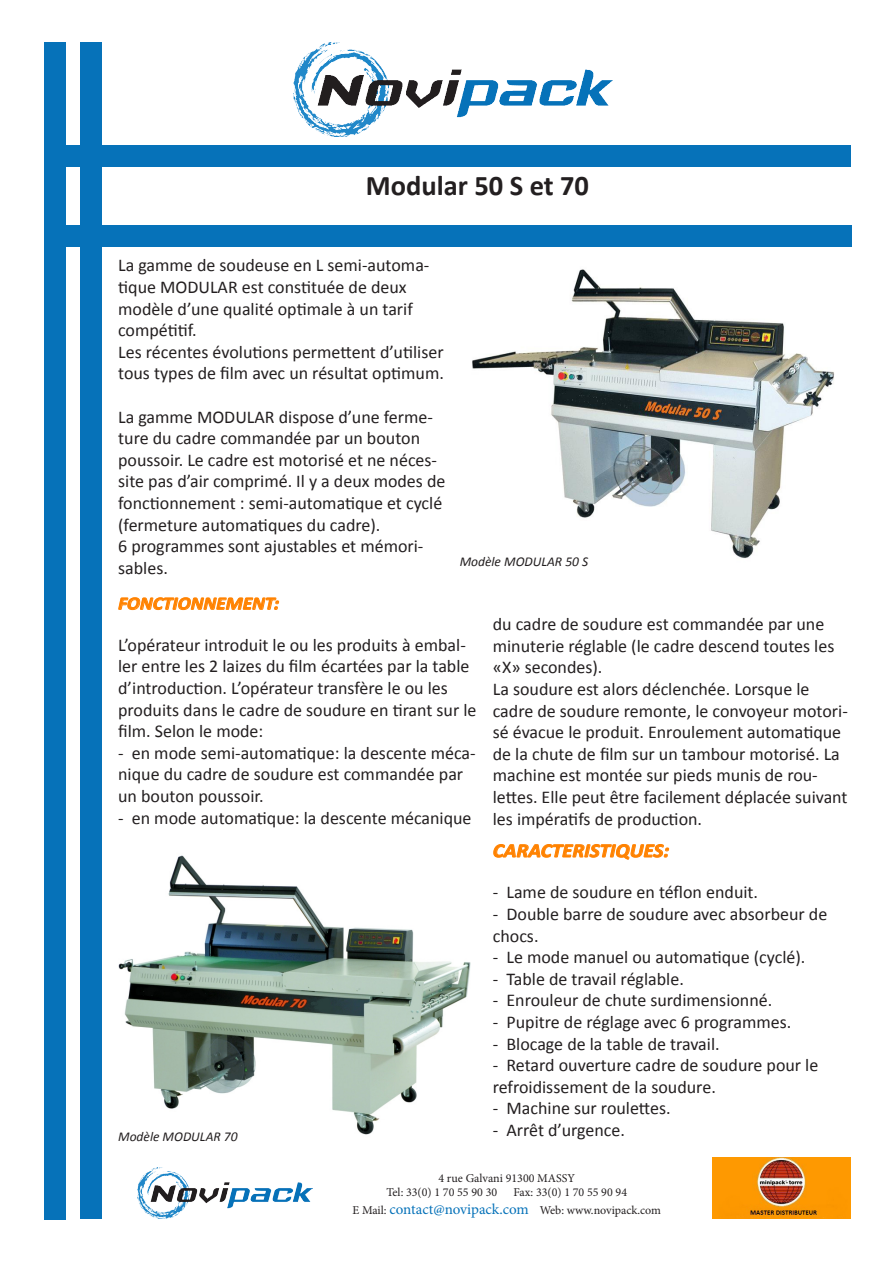
<style>
.page{position:relative;width:893px;height:1263px;background:#fff}
.page>*{position:absolute;margin:0;border:0;box-sizing:border-box;transform-origin:0 0}
.t1{font:700 28.5px "Calibri";color:#231f20}
.t2{font:italic 700 19.5px "Calibri";color:#ff8200;scale:1.08 1}
.t3{font:18px/21.6px "Calibri";color:#231f20}
.t4{font:italic 700 18px "Calibri";color:#ff8200;scale:1.08 1}
.t5{font:italic 13.5px "Calibri";color:#231f20}
.t6{font:12px "Minion Pro";color:#231f20}
.s1{font-size:15px;color:#0672b9}
</style>
<div class="page">
<div style="left:44px;top:43px;width:21px;height:1177px;background:#0672b9"></div>
<div style="left:80px;top:43px;width:22px;height:1176px;background:#0672b9"></div>
<div style="left:44px;top:225px;width:807px;height:22px;background:#0672b9"></div>
<div style="left:44px;top:145px;width:807px;height:22px;background:#0672b9"></div>
<img style="left:294px;top:43px;width:319px;height:93px">
<img style="left:138px;top:1168px;width:174px;height:51px">
<img style="left:712px;top:1158px;width:138px;height:61px">
<img style="left:472px;top:269px;width:362px;height:290px">
<svg style="left:493px;top:844px;width:176px;height:16px"></svg>
<svg style="left:118px;top:597px;width:161px;height:13px"></svg>
<img style="left:118px;top:855px;width:352px;height:280px">
<p class="t1" style="left:366px;top:168px;width:225px">Modular 50 S et 70</p>
<p class="t3" style="left:118px;top:255px;width:313px">La gamme de soudeuse en L semi-automa&shy;tique MODULAR est constituée de deux modèle d’une qualité optimale à un tarif compétitif.</p>
<p class="t3" style="left:118px;top:341px;width:327px">Les récentes évolutions permettent d’utiliser tous types de film avec un résultat optimum.</p>
<p class="t3" style="left:118px;top:406px;width:329px">La gamme MODULAR dispose d’une ferme&shy;ture du cadre commandée par un bouton poussoir. Le cadre est motorisé et ne néces&shy;site pas d’air comprimé. Il y a deux modes de fonctionnement : semi-automatique et cyclé (fermeture automatiques du cadre).</p>
<p class="t3" style="left:118px;top:535px;width:307px">6 programmes sont ajustables et mémori&shy;sables.</p>
<p class="t5" style="left:460px;top:552px;width:130px">Modèle MODULAR 50 S</p>
<p class="t4" style="left:118px;top:592px;width:150px">FONCTIONNEMENT:</p>
<p class="t3" style="left:118px;top:634px;width:360px">L’opérateur introduit le ou les produits à embal&shy;ler entre les 2 laizes du film écartées par la table d’introduction. L’opérateur transfère le ou les produits dans le cadre de soudure en tirant sur le film. Selon le mode:</p>
<p class="t3" style="left:118px;top:742px;width:359px">- en mode semi-automatique: la descente méca&shy;nique du cadre de soudure est commandée par un bouton poussoir.</p>
<p class="t3" style="left:118px;top:807px;width:355px">- en mode automatique: la descente mécanique</p>
<p class="t5" style="left:118px;top:1127px;width:121px">Modèle MODULAR 70</p>
<p class="t3" style="left:493px;top:613px;width:343px">du cadre de soudure est commandée par une minuterie réglable (le cadre descend toutes les «X» secondes).</p>
<p class="t3" style="left:493px;top:678px;width:357px">La soudure est alors déclenchée. Lorsque le cadre de soudure remonte, le convoyeur motori&shy;sé évacue le produit. Enroulement automatique de la chute de film sur un tambour motorisé. La machine est montée sur pieds munis de rou&shy;lettes. Elle peut être facilement déplacée suivant les impératifs de production.</p>
<p class="t2" style="left:493px;top:838px;width:165px">CARACTERISTIQUES:</p>
<p class="t3" style="left:493px;top:882px;width:267px">- Lame de soudure en téflon enduit.</p>
<p class="t3" style="left:493px;top:903px;width:336px">- Double barre de soudure avec absorbeur de chocs.</p>
<p class="t3" style="left:493px;top:946px;width:314px">- Le mode manuel ou automatique (cyclé).</p>
<p class="t3" style="left:493px;top:968px;width:193px">- Table de travail réglable.</p>
<p class="t3" style="left:493px;top:990px;width:281px">- Enrouleur de chute surdimensionné.</p>
<p class="t3" style="left:493px;top:1011px;width:300px">- Pupitre de réglage avec 6 programmes.</p>
<p class="t3" style="left:493px;top:1033px;width:228px">- Blocage de la table de travail.</p>
<p class="t3" style="left:493px;top:1054px;width:327px">- Retard ouverture cadre de soudure pour le refroidissement de la soudure.</p>
<p class="t3" style="left:493px;top:1098px;width:179px">- Machine sur roulettes.</p>
<p class="t3" style="left:493px;top:1119px;width:134px">- Arrêt d’urgence.</p>
<p class="t6" style="left:438px;top:1170px;width:138px">4 rue Galvani 91300 MASSY</p>
<p class="t6" style="left:386px;top:1184px;width:112px">Tel: 33(0) 1 70 55 90 30</p>
<p class="t6" style="left:513px;top:1184px;width:115px">Fax: 33(0) 1 70 55 90 94</p>
<p class="t6" style="left:352px;top:1202px;width:310px">E Mail: <span class="s1">contact@novipack.com</span> Web: www.novipack.com</p>
</div>
